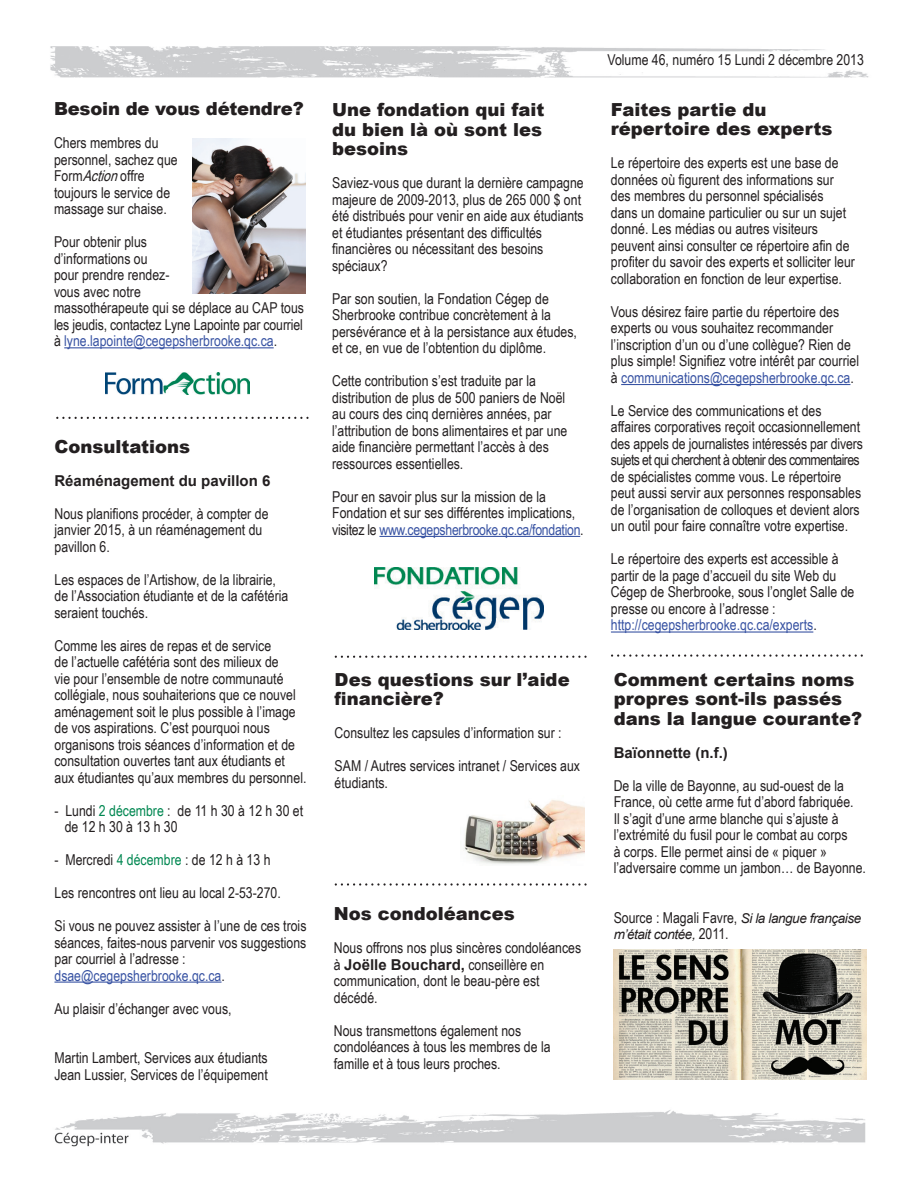
<style>
.page{position:relative;width:918px;height:1188px;background:#fff}
.page>*{position:absolute;margin:0;border:0;box-sizing:border-box;transform-origin:0 0}
.t1{font:900 18px/19.5px "Arial";color:#231f20}
.t2{font:15px/16.5px "Arial Narrow";color:#231f20}
.t3{font:700 15px "Arial";color:#231f20}
.t4{font:italic 13.5px "Arial";letter-spacing:-.03em;color:#231f20}
.s1{font-style:italic}
.s2{color:#3853a3}
.s3{color:#008751}
.s4{font-family:"Arial Narrow";font-weight:400}
.s5{font-family:"Arial";font-style:italic;font-size:13.5px}
.s6{font-family:"Arial Narrow";font-style:normal;font-size:15px}
</style>
<div class="page">
<img style="left:50px;top:46px;width:819px;height:1101px">
<img style="left:460px;top:796px;width:125px;height:70px">
<svg style="left:57px;top:417px;width:250px;height:2px"></svg>
<svg style="left:336px;top:656px;width:250px;height:2px"></svg>
<img style="left:613px;top:949px;width:253px;height:130px">
<hr style="left:54px;top:982px;width:168px;height:1px;background:#3853a3">
<hr style="left:64px;top:347px;width:210px;height:1px;background:#3853a3">
<img style="left:105px;top:372px;width:144px;height:22px">
<img style="left:193px;top:139px;width:113px;height:154px">
<hr style="left:379px;top:536px;width:201px;height:1px;background:#3853a3">
<img style="left:374px;top:568px;width:170px;height:61px">
<svg style="left:612px;top:654px;width:250px;height:3px"></svg>
<hr style="left:621px;top:384px;width:229px;height:1px;background:#3853a3">
<hr style="left:611px;top:631px;width:202px;height:2px;background:#3853a3">
<svg style="left:336px;top:883px;width:250px;height:3px"></svg>
<p class="t1" style="left:54px;top:99px;width:251px">Besoin de vous détendre?</p>
<p class="t2" style="left:54px;top:134px;width:125px">Chers membres du personnel, sachez que<br>Form<span class="s1">Action</span>offre toujours le service de massage sur chaise.</p>
<p class="t2" style="left:54px;top:233px;width:252px">Pour obtenir plus<br>d’informations ou<br>pour prendre rendez-<br>vous avec notre<br>massothérapeute qui se déplace au CAP tous les jeudis, contactez Lyne Lapointe par courriel à <span class="s2">lyne.lapointe@cegepsherbrooke.qc.ca</span>.</p>
<p class="t1" style="left:54px;top:436px;width:137px">Consultations</p>
<p class="t3" style="left:54px;top:470px;width:217px">Réaménagement du pavillon 6</p>
<p class="t2" style="left:54px;top:504px;width:216px">Nous planifions procéder, à compter de janvier 2015, à un réaménagement du pavillon 6.</p>
<p class="t2" style="left:54px;top:570px;width:235px">Les espaces de l’Artishow, de la librairie, de l’Association étudiante et de la cafétéria seraient touchés.</p>
<p class="t2" style="left:54px;top:636px;width:254px">Comme les aires de repas et de service<br>de l’actuelle cafétéria sont des milieux de<br>vie pour l’ensemble de notre communauté collégiale, nous souhaiterions que ce nouvel aménagement soit le plus possible à l’image de vos aspirations. C’est pourquoi nous organisons trois séances d’information et de consultation ouvertes tant aux étudiants et aux étudiantes qu’aux membres du personnel.</p>
<p class="t2" style="left:65px;top:801px;width:240px;text-indent:-10px">- Lundi <span class="s3">2 décembre</span> : de 11 h 30 à 12 h 30 et de 12 h 30 à 13 h 30</p>
<p class="t2" style="left:54px;top:851px;width:218px">- Mercredi <span class="s3">4 décembre</span> : de 12 h à 13 h</p>
<p class="t2" style="left:54px;top:884px;width:228px">Les rencontres ont lieu au local 2-53-270.</p>
<p class="t2" style="left:54px;top:917px;width:254px">Si vous ne pouvez assister à l’une de ces trois séances, faites-nous parvenir vos suggestions par courriel à l’adresse : <span class="s2">dsae@cegepsherbrooke.qc.ca</span>.</p>
<p class="t2" style="left:54px;top:999px;width:179px">Au plaisir d’échanger avec vous,</p>
<p class="t2" style="left:54px;top:1049px;width:215px">Martin Lambert, Services aux étudiants<br>Jean Lussier, Services de l’équipement</p>
<p class="t1" style="left:332px;top:100px;width:214px">Une fondation qui fait du bien là où sont les besoins</p>
<p class="t2" style="left:332px;top:174px;width:253px">Saviez-vous que durant la dernière campagne majeure de 2009-2013, plus de 265 000 $ ont été distribués pour venir en aide aux étudiants et étudiantes présentant des difficultés financières ou nécessitant des besoins spéciaux?</p>
<p class="t2" style="left:332px;top:290px;width:246px">Par son soutien, la Fondation Cégep de Sherbrooke contribue concrètement à la persévérance et à la persistance aux études, et ce, en vue de l’obtention du diplôme.</p>
<p class="t2" style="left:332px;top:372px;width:237px">Cette contribution s’est traduite par la distribution de plus de 500 paniers de Noël au cours des cinq dernières années, par l’attribution de bons alimentaires et par une aide financière permettant l’accès à des ressources essentielles.</p>
<p class="t2" style="left:332px;top:488px;width:253px">Pour en savoir plus sur la mission de la<br>Fondation et sur ses différentes implications, visitez le <span class="s2">www.cegepsherbrooke.qc.ca/fondation</span>.</p>
<p class="t1" style="left:335px;top:669px;width:237px">Des questions sur l’aide financière?</p>
<p class="t2" style="left:335px;top:724px;width:228px">Consultez les capsules d’information sur :</p>
<p class="t2" style="left:335px;top:757px;width:247px">SAM / Autres services intranet / Services aux étudiants.</p>
<p class="t1" style="left:334px;top:904px;width:183px">Nos condoléances</p>
<p class="t2" style="left:334px;top:939px;width:249px">Nous offrons nos plus sincères condoléances</p>
<p class="t3" style="left:334px;top:955px;width:212px"><span class="s4">à</span> Joëlle Bouchard, <span class="s4">conseillère en</span></p>
<p class="t2" style="left:334px;top:972px;width:207px">communication, dont le beau-père est décédé.</p>
<p class="t2" style="left:334px;top:1022px;width:218px">Nous transmettons également nos condoléances à tous les membres de la famille et à tous leurs proches.</p>
<p class="t2" style="left:608px;top:51px;width:258px">Volume 46, numéro 15 Lundi 2 décembre 2013</p>
<p class="t1" style="left:611px;top:99px;width:223px">Faites partie du répertoire des experts</p>
<p class="t2" style="left:611px;top:154px;width:246px">Le répertoire des experts est une base de données où figurent des informations sur des membres du personnel spécialisés<br>dans un domaine particulier ou sur un sujet donné. Les médias ou autres visiteurs peuvent ainsi consulter ce répertoire afin de profiter du savoir des experts et solliciter leur collaboration en fonction de leur expertise.</p>
<p class="t2" style="left:611px;top:303px;width:250px">Vous désirez faire partie du répertoire des experts ou vous souhaitez recommander l’inscription d’un ou d’une collègue? Rien de plus simple! Signifiez votre intérêt par courriel à <span class="s2">communications@cegepsherbrooke.qc.ca</span>.</p>
<p class="t2" style="left:611px;top:402px;width:253px">Le Service des communications et des affaires corporatives reçoit occasionnellement des appels de journalistes intéressés par divers sujets et qui cherchent à obtenir des commentaires de spécialistes comme vous. Le répertoire peut aussi servir aux personnes responsables de l’organisation de colloques et devient alors un outil pour faire connaître votre expertise.</p>
<p class="t2" style="left:611px;top:550px;width:245px">Le répertoire des experts est accessible à partir de la page d’accueil du site Web du Cégep de Sherbrooke, sous l’onglet Salle de presse ou encore à l’adresse : <span class="s2">http://cegepsherbrooke.qc.ca/experts</span>.</p>
<p class="t1" style="left:614px;top:669px;width:250px">Comment certains noms propres sont-ils passés dans la langue courante?</p>
<p class="t3" style="left:614px;top:742px;width:116px">Baïonnette (n.f.)</p>
<p class="t2" style="left:614px;top:777px;width:254px">De la ville de Bayonne, au sud-ouest de la France, où cette arme fut d’abord fabriquée.<br>Il s’agit d’une arme blanche qui s’ajuste à l’extrémité du fusil pour le combat au corps<br>à corps. Elle permet ainsi de « piquer » l’adversaire comme un jambon… de Bayonne.</p>
<p class="t2" style="left:614px;top:909px;width:249px">Source : Magali Favre, <span class="s5">Si la langue française</span></p>
<p class="t4" style="left:614px;top:926px;width:117px">m’était contée, <span class="s6">2011.</span></p>
</div>
